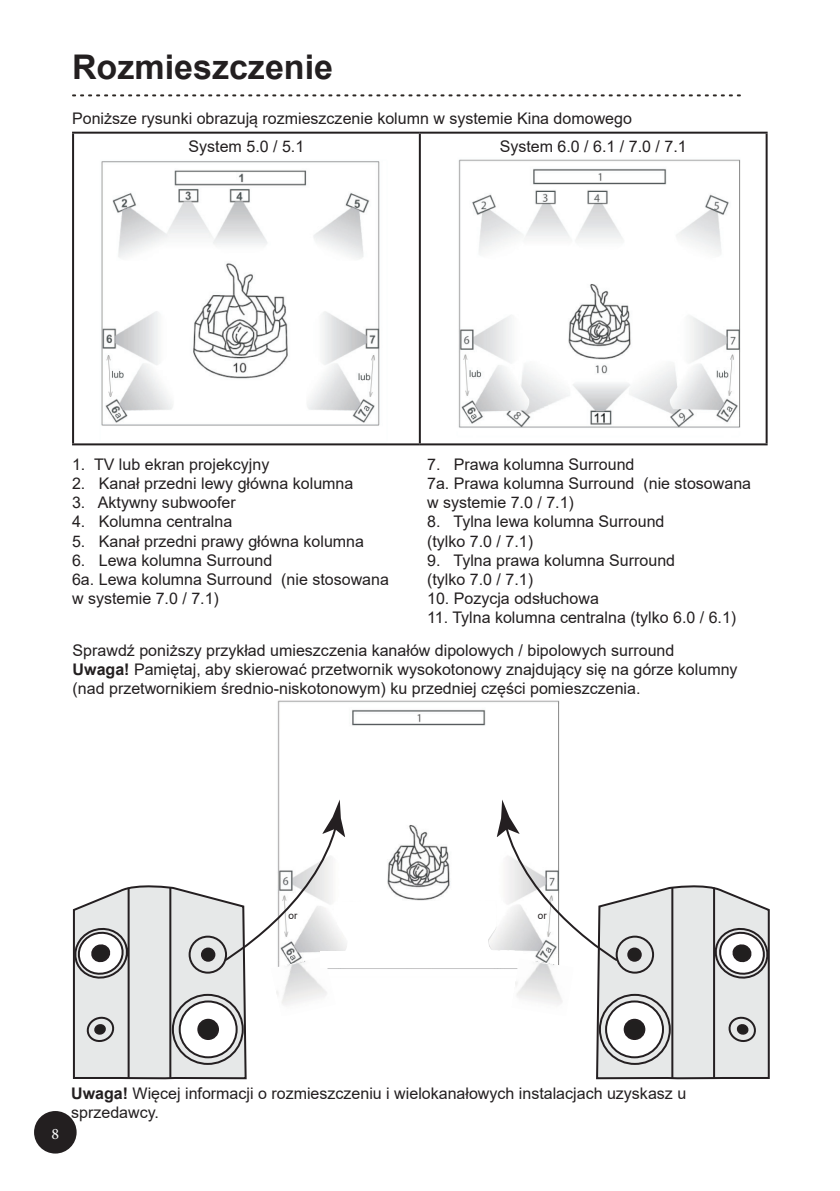
<style>
.page{position:relative;width:840px;height:1191px;background:#fff}
.page>*{position:absolute;margin:0;border:0;box-sizing:border-box;transform-origin:0 0}
.rozdzial{font:700 34px "Arial";color:#231f20}
.tekst{font:16px/19.2px "Arial";color:#231f20}
.Tytul_glowny{font:16px "Arial";color:#231f20}
.t1{font:16px "Minion Pro";color:#fff}
.tekst-2{font:10px "Arial";color:#231f20}
.s1{font-weight:700}
</style>
<div class="page">
<svg style="left:72px;top:94px;width:668px;height:2px"></svg>
<div style="left:35px;top:1112px;width:41px;height:40px;background:#231f20;border-radius:50%"></div>
<div style="left:34px;top:1111px;width:43px;height:42px;border:2px solid #231f20;border-radius:50%"></div>
<img style="left:277px;top:700px;width:281px;height:99px">
<div style="left:280px;top:729px;width:275px;height:90px;background:#fff"></div>
<img style="left:458px;top:159px;width:281px;height:269px">
<img style="left:101px;top:161px;width:279px;height:265px">
<hr style="left:72px;top:132px;width:347px;height:2px;background:#231f20">
<hr style="left:72px;top:134px;width:2px;height:309px;background:#231f20">
<hr style="left:419px;top:132px;width:348px;height:2px;background:#231f20">
<hr style="left:418px;top:134px;width:2px;height:309px;background:#231f20">
<hr style="left:765px;top:134px;width:2px;height:309px;background:#231f20">
<hr style="left:72px;top:443px;width:347px;height:2px;background:#231f20">
<hr style="left:419px;top:443px;width:348px;height:2px;background:#231f20">
<svg style="left:72px;top:799px;width:698px;height:281px"></svg>
<div style="left:288px;top:912px;width:9px;height:7px;background:#fff"></div>
<div style="left:537px;top:912px;width:9px;height:7px;background:#fff"></div>
<p class="rozdzial" style="left:72px;top:43px;width:262px">Rozmieszczenie</p>
<p class="tekst" style="left:72px;top:108px;width:561px">Poniższe rysunki obrazują rozmieszczenie kolumn w systemie Kina domowego</p>
<p class="Tytul_glowny" style="left:188px;top:136px;width:117px">System 5.0 / 5.1</p>
<p class="Tytul_glowny" style="left:499px;top:136px;width:188px">System 6.0 / 6.1 / 7.0 / 7.1</p>
<p class="tekst" style="left:72px;top:454px;width:199px">1. TV lub ekran projekcyjny</p>
<p class="tekst" style="left:72px;top:473px;width:283px">2. Kanał przedni lewy główna kolumna</p>
<p class="tekst" style="left:72px;top:493px;width:165px">3. Aktywny subwoofer</p>
<p class="tekst" style="left:72px;top:512px;width:162px">4. Kolumna centralna</p>
<p class="tekst" style="left:72px;top:531px;width:293px">5. Kanał przedni prawy główna kolumna</p>
<p class="tekst" style="left:72px;top:550px;width:202px">6. Lewa kolumna Surround</p>
<p class="tekst" style="left:72px;top:569px;width:318px">6a. Lewa kolumna Surround (nie stosowana</p>
<p class="tekst" style="left:72px;top:589px;width:148px">w systemie 7.0 / 7.1)</p>
<p class="tekst" style="left:427px;top:454px;width:209px">7. Prawa kolumna Surround</p>
<p class="tekst" style="left:427px;top:473px;width:325px">7a. Prawa kolumna Surround (nie stosowana</p>
<p class="tekst" style="left:427px;top:493px;width:148px">w systemie 7.0 / 7.1)</p>
<p class="tekst" style="left:427px;top:512px;width:239px">8. Tylna lewa kolumna Surround</p>
<p class="tekst" style="left:427px;top:531px;width:107px">(tylko 7.0 / 7.1)</p>
<p class="tekst" style="left:427px;top:550px;width:249px">9. Tylna prawa kolumna Surround</p>
<p class="tekst" style="left:427px;top:569px;width:107px">(tylko 7.0 / 7.1)</p>
<p class="tekst" style="left:427px;top:589px;width:173px">10. Pozycja odsłuchowa</p>
<p class="tekst" style="left:427px;top:608px;width:310px">11. Tylna kolumna centralna (tylko 6.0 / 6.1)</p>
<p class="tekst" style="left:73px;top:640px;width:603px">Sprawdź poniższy przykład umieszczenia kanałów dipolowych / bipolowych surround</p>
<p class="tekst" style="left:73px;top:659px;width:666px"><span class="s1">Uwaga!</span> Pamiętaj, aby skierować przetwornik wysokotonowy znajdujący się na górze kolumny (nad przetwornikiem średnio-niskotonowym) ku przedniej części pomieszczenia.</p>
<p class="tekst-2" style="left:288px;top:909px;width:10px">or</p>
<p class="tekst-2" style="left:537px;top:909px;width:10px">or</p>
<p class="t1" style="left:51px;top:1123px;width:9px">8</p>
<p class="tekst" style="left:71px;top:1083px;width:616px"><span class="s1">Uwaga!</span> Więcej informacji o rozmieszczeniu i wielokanałowych instalacjach uzyskasz u sprzedawcy.</p>
</div>
